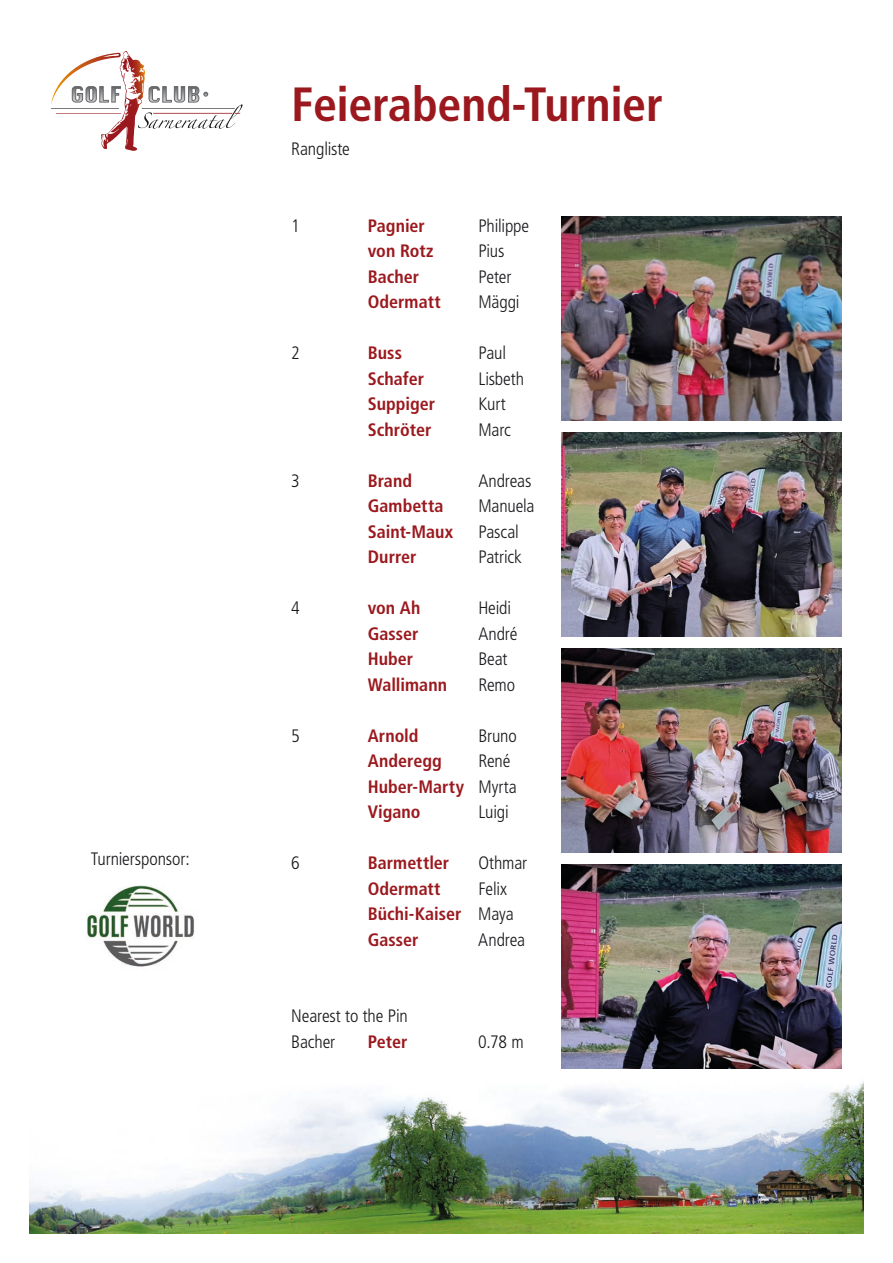
<style>
.page{position:relative;width:893px;height:1263px;background:#fff}
.page>*{position:absolute;margin:0;border:0;box-sizing:border-box;transform-origin:0 0}
.t1{font:700 condensed 48px "Frutiger LT Std";letter-spacing:-.005em;color:#9b191e}
.t2{font:700 condensed 18px/25.5px "Frutiger LT Std";color:#9b191e}
.t3{font:300 condensed 18px/25.5px "Frutiger LT Std";letter-spacing:-.01em;color:#1a181c}
.s1{font-weight:300;color:#1a181c}
</style>
<div class="page">
<img style="left:30px;top:1082px;width:833px;height:151px">
<svg style="left:51px;top:51px;width:192px;height:100px"></svg>
<img style="left:561px;top:216px;width:281px;height:205px">
<img style="left:561px;top:648px;width:281px;height:205px">
<img style="left:561px;top:864px;width:281px;height:205px">
<img style="left:561px;top:432px;width:281px;height:205px">
<img style="left:87px;top:885px;width:107px;height:82px">
<p class="t3" style="left:91px;top:846px;width:100px">Turniersponsor:</p>
<h1 class="t1" style="left:291px;top:76px;width:373px">Feierabend-Turnier</h1>
<p class="t3" style="left:291px;top:136px;width:60px">Rangliste</p>
<p class="t3" style="left:291px;top:213px;width:10px">1</p>
<p class="t2" style="left:368px;top:213px;width:59px">Pagnier</p>
<p class="t3" style="left:478px;top:213px;width:52px">Philippe</p>
<p class="t2" style="left:368px;top:238px;width:67px">von Rotz</p>
<p class="t3" style="left:478px;top:238px;width:28px">Pius</p>
<p class="t2" style="left:368px;top:264px;width:53px">Bacher</p>
<p class="t3" style="left:478px;top:264px;width:35px">Peter</p>
<p class="t2" style="left:368px;top:289px;width:74px">Odermatt</p>
<p class="t3" style="left:478px;top:289px;width:43px">Mäggi</p>
<p class="t3" style="left:291px;top:340px;width:10px">2</p>
<p class="t2" style="left:368px;top:340px;width:36px">Buss</p>
<p class="t3" style="left:478px;top:340px;width:29px">Paul</p>
<p class="t2" style="left:368px;top:366px;width:58px">Schafer</p>
<p class="t3" style="left:478px;top:366px;width:47px">Lisbeth</p>
<p class="t2" style="left:368px;top:391px;width:69px">Suppiger</p>
<p class="t3" style="left:478px;top:391px;width:29px">Kurt</p>
<p class="t2" style="left:368px;top:417px;width:65px">Schröter</p>
<p class="t3" style="left:478px;top:417px;width:34px">Marc</p>
<p class="t3" style="left:291px;top:468px;width:10px">3</p>
<p class="t2" style="left:368px;top:468px;width:46px">Brand</p>
<p class="t3" style="left:478px;top:468px;width:55px">Andreas</p>
<p class="t2" style="left:368px;top:493px;width:77px">Gambetta</p>
<p class="t3" style="left:478px;top:493px;width:58px">Manuela</p>
<p class="t2" style="left:368px;top:519px;width:87px">Saint-Maux</p>
<p class="t3" style="left:478px;top:519px;width:42px">Pascal</p>
<p class="t2" style="left:368px;top:544px;width:50px">Durrer</p>
<p class="t3" style="left:478px;top:544px;width:45px">Patrick</p>
<p class="t3" style="left:291px;top:595px;width:10px">4</p>
<p class="t2" style="left:368px;top:595px;width:54px">von Ah</p>
<p class="t3" style="left:478px;top:595px;width:34px">Heidi</p>
<p class="t2" style="left:368px;top:621px;width:52px">Gasser</p>
<p class="t3" style="left:478px;top:621px;width:41px">André</p>
<p class="t2" style="left:368px;top:646px;width:47px">Huber</p>
<p class="t3" style="left:478px;top:646px;width:31px">Beat</p>
<p class="t2" style="left:368px;top:672px;width:81px">Wallimann</p>
<p class="t3" style="left:478px;top:672px;width:38px">Remo</p>
<p class="t3" style="left:291px;top:723px;width:10px">5</p>
<p class="t2" style="left:368px;top:723px;width:52px">Arnold</p>
<p class="t3" style="left:478px;top:723px;width:40px">Bruno</p>
<p class="t2" style="left:368px;top:748px;width:75px">Anderegg</p>
<p class="t2" style="left:368px;top:748px;width:151px;text-indent:111px"><span class="s1">René<br></span>Huber-Marty <span class="s1">Myrta<br></span>Vigano</p>
<p class="t3" style="left:478px;top:799px;width:32px">Luigi</p>
<p class="t3" style="left:291px;top:850px;width:10px">6</p>
<p class="t2" style="left:368px;top:850px;width:83px">Barmettler</p>
<p class="t3" style="left:478px;top:850px;width:50px">Othmar</p>
<p class="t2" style="left:368px;top:876px;width:74px">Odermatt</p>
<p class="t2" style="left:368px;top:876px;width:147px;text-indent:111px"><span class="s1">Felix<br></span>Büchi-Kaiser <span class="s1">Maya<br></span>Gasser</p>
<p class="t3" style="left:478px;top:927px;width:48px">Andrea</p>
<p class="t3" style="left:291px;top:1003px;width:118px">Nearest to the Pin<br>Bacher</p>
<p class="t2" style="left:368px;top:1029px;width:41px">Peter</p>
<p class="t3" style="left:478px;top:1029px;width:47px">0.78 m</p>
</div>
